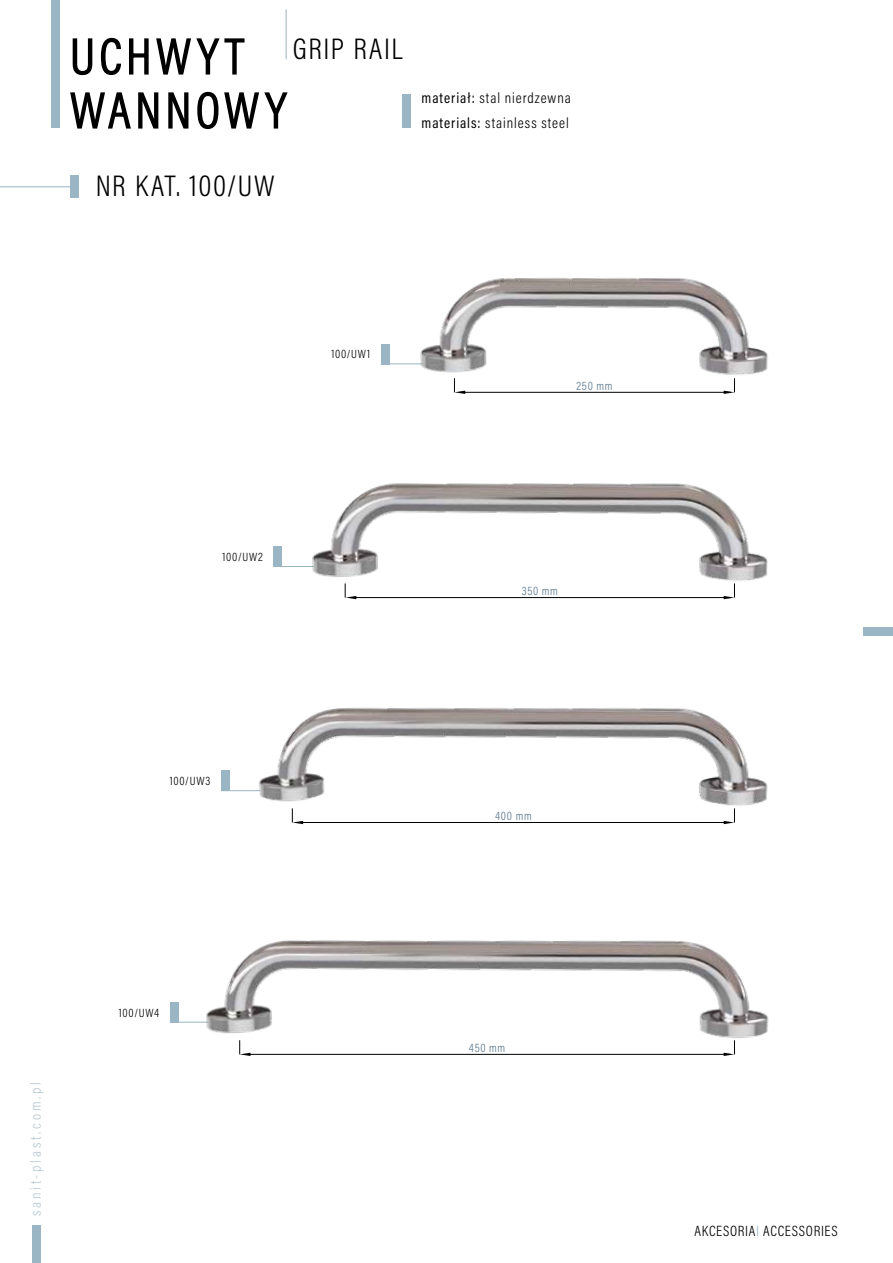
<style>
.page{position:relative;width:893px;height:1263px;background:#fff}
.page>*{position:absolute;margin:0;border:0;box-sizing:border-box;transform-origin:0 0}
.t1{font:300 51px/54px "Acumin Pro Cond";letter-spacing:.09em;color:#000}
.t2{font:300 30px "Acumin Pro Cond";letter-spacing:.055em;color:#000}
.t3{font:300 15px/24.6px "Acumin Pro Cond";letter-spacing:.055em;color:#000}
.t4{font:300 15px "Acumin Pro Cond";letter-spacing:.185em;color:#b9cad4}
.t5{font:300 12px "Acumin Pro Cond";letter-spacing:.065em;color:#000}
.t6{font:300 12px "Acumin Pro Cond";letter-spacing:.065em;color:#55748d}
.s1{font-weight:400}
.s2{color:#9ab5c3}
</style>
<div class="page">
<div style="left:863px;top:627px;width:30px;height:9px;background:#9ab5c3"></div>
<svg style="left:70px;top:37px;width:218px;height:92px"></svg>
<div style="left:70px;top:175px;width:9px;height:22px;background:#9ab5c3"></div>
<div style="left:402px;top:95px;width:9px;height:33px;background:#9ab5c3"></div>
<hr style="left:0;top:186px;width:74px;height:1px;background:#9ab5c3">
<hr style="left:286px;top:9px;width:1px;height:50px;background:#9ab5c3">
<svg style="left:454px;top:383px;width:11px;height:11px"></svg>
<svg style="left:345px;top:589px;width:11px;height:10px"></svg>
<svg style="left:292px;top:813px;width:11px;height:11px"></svg>
<svg style="left:239px;top:1045px;width:11px;height:11px"></svg>
<hr style="left:460px;top:392px;width:271px;height:1px;background:#000">
<hr style="left:355px;top:597px;width:376px;height:1px;background:#000">
<hr style="left:300px;top:822px;width:431px;height:1px;background:#000">
<hr style="left:248px;top:1054px;width:483px;height:1px;background:#000">
<svg style="left:724px;top:383px;width:11px;height:11px"></svg>
<svg style="left:724px;top:589px;width:11px;height:10px"></svg>
<svg style="left:724px;top:813px;width:11px;height:11px"></svg>
<svg style="left:724px;top:1045px;width:11px;height:11px"></svg>
<div style="left:381px;top:344px;width:8px;height:20px;background:#9ab5c3"></div>
<div style="left:273px;top:546px;width:9px;height:21px;background:#9ab5c3"></div>
<hr style="left:381px;top:363px;width:102px;height:1px;background:#9ab5c3">
<hr style="left:273px;top:566px;width:103px;height:1px;background:#9ab5c3">
<img style="left:414px;top:277px;width:354px;height:106px">
<img style="left:312px;top:483px;width:456px;height:106px">
<div style="left:221px;top:771px;width:8px;height:20px;background:#9ab5c3"></div>
<div style="left:170px;top:1002px;width:8px;height:20px;background:#9ab5c3"></div>
<hr style="left:170px;top:1022px;width:102px;height:1px;background:#9ab5c3">
<img style="left:229px;top:707px;width:539px;height:106px">
<img style="left:189px;top:940px;width:580px;height:105px">
<div style="left:51px;top:0;width:9px;height:128px;background:#9ab5c3"></div>
<div style="left:32px;top:1225px;width:9px;height:38px;background:#9ab5c3"></div>
<h2 class="t2" style="left:293px;top:30px;width:111px">GRIP RAIL</h2>
<h1 class="t1" style="left:70px;top:28px;width:217px">UCHWYT<br>WANNOWY</h1>
<h2 class="t2" style="left:96px;top:167px;width:181px">NR KAT. 100/UW</h2>
<p class="t3" style="left:422px;top:85px;width:151px"><span class="s1">materiał:</span> stal nierdzewna <span class="s1">materials:</span> stainless steel</p>
<p class="t5" style="left:331px;top:347px;width:40px">100/UW1</p>
<p class="t6" style="left:576px;top:378px;width:38px">250 mm</p>
<p class="t5" style="left:223px;top:549px;width:42px">100/UW2</p>
<p class="t6" style="left:522px;top:583px;width:38px">350 mm</p>
<p class="t5" style="left:170px;top:773px;width:42px">100/UW3</p>
<p class="t6" style="left:495px;top:808px;width:38px">400 mm</p>
<p class="t4" style="left:26px;top:1216px;width:136px;rotate:-90deg">sanit-plast.com.pl</p>
<p class="t5" style="left:119px;top:1005px;width:42px">100/UW4</p>
<p class="t6" style="left:469px;top:1040px;width:38px">450 mm</p>
<p class="t3" style="left:695px;top:1218px;width:145px">AKCESORIA<span class="s2">I</span> ACCESSORIES</p>
</div>
